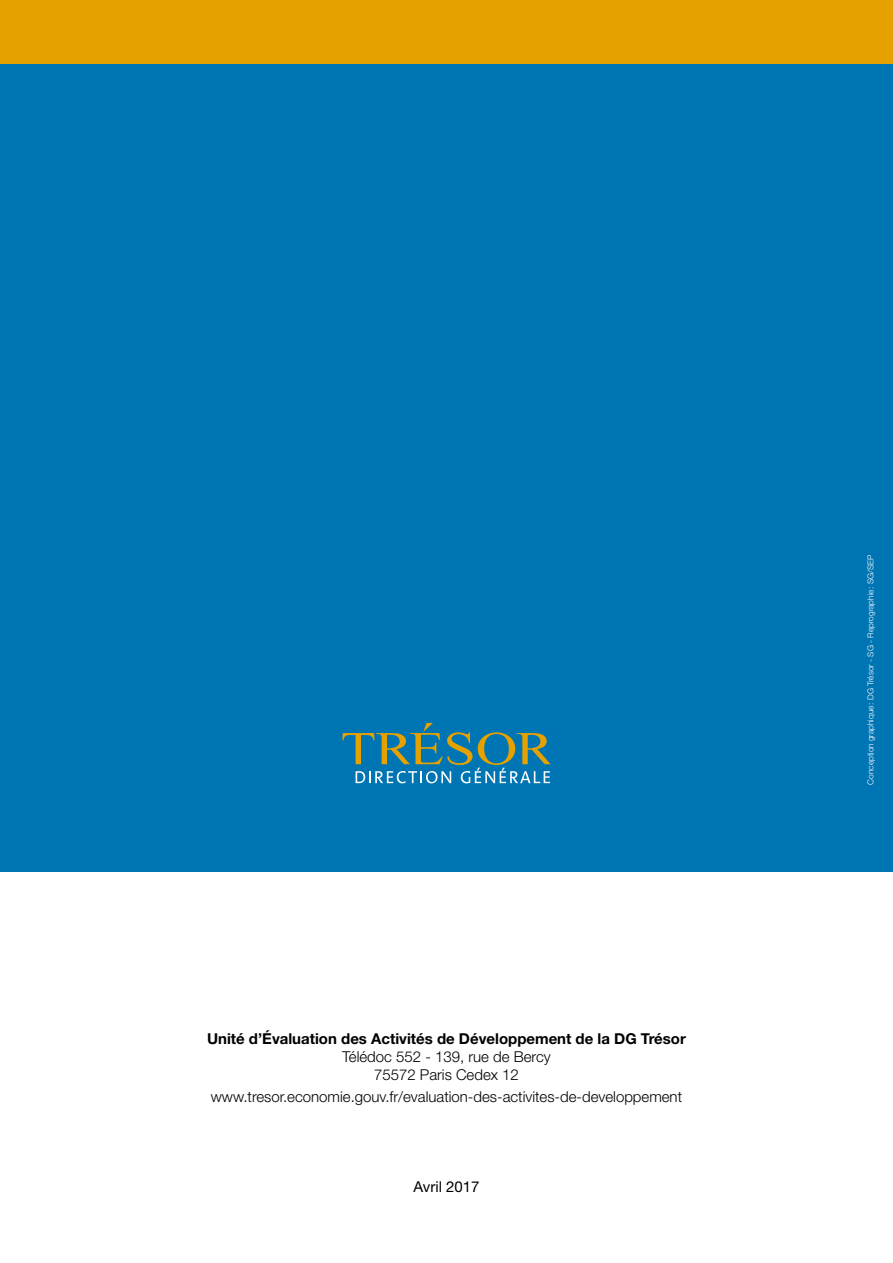
<style>
.page{position:relative;width:893px;height:1263px;background:#fff}
.page>*{position:absolute;margin:0;border:0;box-sizing:border-box;transform-origin:0 0}
.t1{font:300 15px/18px "Helvetica Neue LT Std";color:#000;text-align:center}
.t2{font:700 15px "Helvetica Neue LT Std";color:#000}
.t3{font:15px "Helvetica Neue LT Std";color:#000}
.t4{font:300 8.25px "Helvetica Neue LT Std";color:#fff}
</style>
<div class="page">
<div style="left:0;top:0;width:893px;height:872px;background:#0075b3"></div>
<svg style="left:342px;top:723px;width:209px;height:60px"></svg>
<div style="left:0;top:0;width:892px;height:64px;background:#e5a100"></div>
<p class="t2" style="left:207px;top:1029px;width:480px">Unité d’Évaluation des Activités de Développement de la DG Trésor</p>
<p class="t1" style="left:342px;top:1047px;width:210px">Télédoc 552 - 139, rue de Bercy<br>75572 Paris Cedex 12</p>
<p class="t1" style="left:211px;top:1088px;width:473px">www.tresor.economie.gouv.fr/evaluation-des-activites-de-developpement</p>
<p class="t3" style="left:413px;top:1178px;width:68px">Avril 2017</p>
<p class="t4" style="left:865px;top:784px;width:231px;rotate:-90deg">Conception graphique: DG Trésor - SG - Reprographie: SG/SEP</p>
</div>
